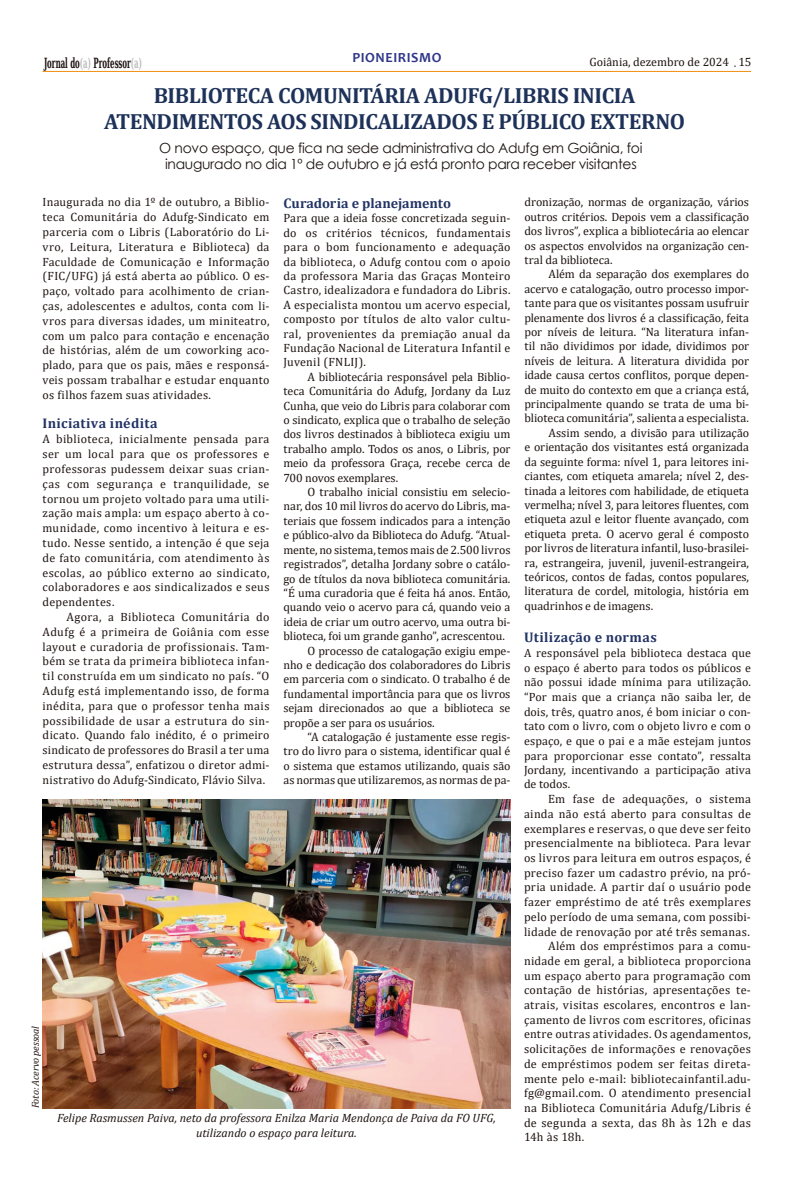
<style>
.page{position:relative;width:794px;height:1191px;background:#fff}
.page>*{position:absolute;margin:0;border:0;box-sizing:border-box;transform-origin:0 0}
.t1{font:700 22px/26px "Cambria";letter-spacing:-.02em;color:#1d3159;text-align:center}
.t2{font:14px/16px "Century Gothic";letter-spacing:-.02em;color:#1f1411;text-align:center}
.Texto{font:700 14px "Cambria";letter-spacing:.01em;color:#233465}
.t3{font:700 14px "DejaVu Serif";color:#1f1411;scale:.5 1}
.Texto-2{font:700 14px "Cambria";letter-spacing:.03em;color:#233465}
.t4{font:700 14px "Candara";letter-spacing:.04em;color:#2f3689}
.Texto-3{font:12.1px/14.7px "Cambria";letter-spacing:.02em;color:#1f1411;text-align:justify}
.Texto-4{font:12px/14.4px "Cambria";color:#1f1411;text-align:justify}
.t5{font:italic 12px "Cambria";color:#1f1411}
.Olho{font:italic 10px "Cambria";letter-spacing:-.01em;color:#1f1411}
.s1{color:#bebebe}
.s2{font-family:"Minion Pro"}
.s3{font-size:11.7px}
</style>
<div class="page">
<hr style="left:43px;top:71px;width:708px;height:1px;background:#f28e11">
<img style="left:43px;top:799px;width:467px;height:309px">
<p class="t4" style="left:352px;top:49px;width:90px">PIONEIRISMO</p>
<p class="t3" style="left:44px;top:52px;width:198px">Jornal do<span class="s1">(a)</span> Professor<span class="s1">(a)</span></p>
<p class="Texto-4" style="left:589px;top:55px;width:163px">Goiânia, dezembro de 2024 <span class="s2">∙</span> 15</p>
<p class="t1" style="left:104px;top:82px;width:582px">BIBLIOTECA COMUNITÁRIA ADUFG/LIBRIS INICIA<br>ATENDIMENTOS AOS SINDICALIZADOS E PÚBLICO EXTERNO</p>
<p class="t2" style="left:159px;top:139px;width:485px">O novo espaço, que fica na sede administrativa do Adufg em Goiânia, foi inaugurado no dia 1º de outubro e já está pronto para receber visitantes</p>
<p class="Texto-4" style="left:43px;top:195px;width:228px;line-height:14.8px">Inaugurada no dia 1º de outubro, a Biblio&shy;teca Comunitária do Adufg-Sindicato em parceria com o Libris (Laboratório do Li&shy;vro, Leitura, Literatura e Biblioteca) da Faculdade de Comunicação e Informação (FIC/UFG) já está aberta ao público. O es&shy;paço, voltado para acolhimento de crian&shy;ças, adolescentes e adultos, conta com li&shy;vros para diversas idades, um miniteatro, com um palco para contação e encenação de histórias, além de um coworking aco&shy;plado, para que os pais, mães e responsá&shy;veis possam trabalhar e estudar enquanto os filhos fazem suas atividades.</p>
<p class="Texto" style="left:43px;top:414px;width:117px">Iniciativa inédita</p>
<p class="Texto-4" style="left:43px;top:432px;width:228px;line-height:14.8px">A biblioteca, inicialmente pensada para ser um local para que os professores e professoras pudessem deixar suas crian&shy;ças com segurança e tranquilidade, se tornou um projeto voltado para uma utili&shy;zação mais ampla: um espaço aberto à co&shy;munidade, como incentivo à leitura e es&shy;tudo. Nesse sentido, a intenção é que seja de fato comunitária, com atendimento às escolas, ao público externo ao sindicato, colaboradores e aos sindicalizados e seus dependentes.</p>
<p class="Texto-4" style="left:43px;top:609px;width:228px;line-height:14.8px;text-indent:24px">Agora, a Biblioteca Comunitária do Adufg é a primeira de Goiânia com esse layout e curadoria de profissionais. Tam&shy;bém se trata da primeira biblioteca infan&shy;til construída em um sindicato no país. “O Adufg está implementando isso, de forma inédita, para que o professor tenha mais possibilidade de usar a estrutura do sin&shy;dicato. Quando falo inédito, é o primeiro sindicato de professores do Brasil a ter uma estrutura dessa”, enfatizou o diretor admi&shy;nistrativo do Adufg-Sindicato, Flávio Silva.</p>
<p class="Texto" style="left:283px;top:193px;width:169px">Curadoria e planejamento</p>
<p class="Texto-4" style="left:283px;top:211px;width:228px">Para que a ideia fosse concretizada seguin&shy;do os critérios técnicos, fundamentais para o bom funcionamento e adequação da biblioteca, o Adufg contou com o apoio da professora Maria das Graças Monteiro Castro, idealizadora e fundadora do Libris.<br>A especialista montou um acervo especial, composto por títulos de alto valor cultu&shy;ral, provenientes da premiação anual da Fundação Nacional de Literatura Infantil e Juvenil (FNLIJ).</p>
<p class="Texto-4" style="left:283px;top:369px;width:228px;text-indent:24px">A bibliotecária responsável pela Biblio&shy;teca Comunitária do Adufg, Jordany da Luz Cunha, que veio do Libris para colaborar com o sindicato, explica que o trabalho de seleção dos livros destinados à biblioteca exigiu um trabalho amplo. Todos os anos, o Libris, por meio da professora Graça, recebe cerca de 700 novos exemplares.</p>
<p class="Texto-4" style="left:283px;top:485px;width:228px;text-indent:24px">O trabalho inicial consistiu em selecio&shy;nar, dos 10 mil livros do acervo do Libris, ma&shy;teriais que fossem indicados para a intenção e público-alvo da Biblioteca do Adufg. “Atual&shy;mente, no sistema, temos mais de 2.500 livros registrados”, detalha Jordany sobre o catálo&shy;go de títulos da nova biblioteca comunitária. “É uma curadoria que é feita há anos. Então, quando veio o acervo para cá, quando veio a ideia de criar um outro acervo, uma outra bi&shy;blioteca, foi um grande ganho”, acrescentou.</p>
<p class="Texto-4" style="left:283px;top:643px;width:228px;text-indent:24px">O processo de catalogação exigiu empe&shy;nho e dedicação dos colaboradores do Libris em parceria com o sindicato. O trabalho é de fundamental importância para que os livros sejam direcionados ao que a biblioteca se propõe a ser para os usuários.</p>
<p class="Texto-4" style="left:283px;top:729px;width:228px;text-indent:24px">“A catalogação é justamente esse regis&shy;tro do livro para o sistema, identificar qual é o sistema que estamos utilizando, quais são as normas que utilizaremos, as normas de pa-</p>
<p class="Olho" style="left:28px;top:1108px;width:84px;rotate:-90deg">Foto: Acervo pessoal</p>
<p class="t5" style="left:57px;top:1109px;width:440px">Felipe Rasmussen Paiva, neto da professora Enilza Maria Mendonça de Paiva da FO UFG,</p>
<p class="t5" style="left:196px;top:1124px;width:162px">utilizando o espaço para leitura.</p>
<p class="Texto-4" style="left:524px;top:195px;width:226px">dronização, normas de organização, vários outros critérios. Depois vem a classificação dos livros”, explica a bibliotecária ao elencar os aspectos envolvidos na organização cen&shy;tral da biblioteca.</p>
<p class="Texto-4" style="left:524px;top:267px;width:226px;text-indent:24px">Além da separação dos exemplares do acervo e catalogação, outro processo impor&shy;tante para que os visitantes possam usufruir plenamente dos livros é a classificação, feita por níveis de leitura. “Na literatura infan&shy;til não dividimos por idade, dividimos por níveis de leitura. A literatura dividida por idade causa certos conflitos, porque depen&shy;de muito do contexto em que a criança está, principalmente quando se trata de uma bi&shy;blioteca comunitária”, salienta a especialista.</p>
<p class="Texto-4" style="left:524px;top:425px;width:226px;text-indent:24px">Assim sendo, a divisão para utilização e orientação dos visitantes está organizada da seguinte forma: nível 1, para leitores ini&shy;ciantes, com etiqueta amarela; nível 2, des&shy;tinada a leitores com habilidade, de etiqueta vermelha; nível 3, para leitores fluentes, com etiqueta azul e leitor fluente avançado, com etiqueta preta. O acervo geral é composto por livros de literatura infantil, luso-brasilei&shy;ra, estrangeira, juvenil, juvenil-estrangeira, teóricos, contos de fadas, contos populares, literatura de cordel, mitologia, história em quadrinhos e de imagens.</p>
<p class="Texto-2" style="left:524px;top:627px;width:134px">Utilização e normas</p>
<p class="Texto-4" style="left:524px;top:645px;width:228px"><span class="s3">A</span> responsável pela biblioteca destaca que o espaço é aberto para todos os públicos e não possui idade mínima para utilização. “Por mais que a criança não saiba ler, de dois, três, quatro anos, é bom iniciar o con&shy;tato com o livro, com o objeto livro e com o espaço, e que o pai e a mãe estejam juntos para proporcionar esse contato”, ressalta Jordany, incentivando a participação ativa de todos.</p>
<p class="Texto-3" style="left:524px;top:791px;width:228px;text-indent:24px">Em fase de adequações, o sistema ainda não está aberto para consultas de exemplares e reservas, o que deve ser feito presencialmente na biblioteca. Para levar os livros para leitura em outros espaços, é preciso fazer um cadastro prévio, na pró&shy;pria unidade. A partir daí o usuário pode fazer empréstimo de até três exemplares pelo período de uma semana, com possibi&shy;lidade de renovação por até três semanas.</p>
<p class="Texto-3" style="left:524px;top:938px;width:228px;text-indent:24px">Além dos empréstimos para a comu&shy;nidade em geral, a biblioteca proporciona um espaço aberto para programação com contação de histórias, apresentações te&shy;atrais, visitas escolares, encontros e lan&shy;çamento de livros com escritores, oficinas entre outras atividades. Os agendamentos, solicitações de informações e renovações de empréstimos podem ser feitas direta&shy;mente pelo e-mail: bibliotecainfantil.adu&shy;fg@gmail.com. O atendimento presencial na Biblioteca Comunitária Adufg/Libris é de segunda a sexta, das 8h às 12h e das 14h às 18h.</p>
</div>
